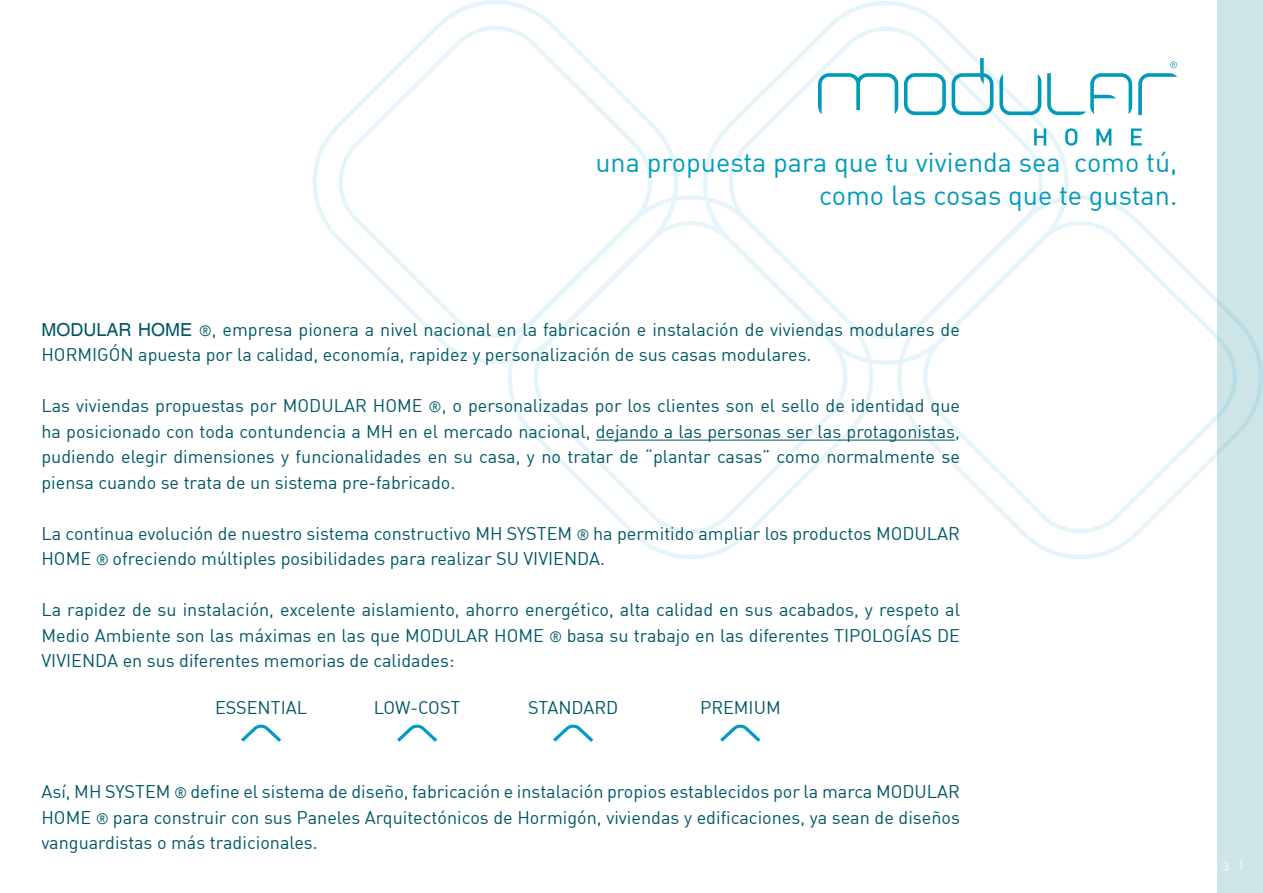
<style>
.page{position:relative;width:1263px;height:893px;background:#fff}
.page>*{position:absolute;margin:0;border:0;box-sizing:border-box;transform-origin:0 0}
.t1{font:27px/32.4px "DIN Regular Alternate";color:#009bba;text-align:right}
.t2{font:18px/25.5px "DIN Regular Alternate";color:#005864;text-align:justify}
.t3{font:12px "DIN Regular Alternate";color:#fff}
.s1{font-family:"Helvetica"}
.s2{font-size:15px}
</style>
<div class="page">
<div style="left:1217px;top:0;width:46px;height:893px;background:#cee5e8"></div>
<svg style="left:313px;top:0;width:950px;height:559px"></svg>
<hr style="left:596px;top:440px;width:359px;height:1px;background:#005864">
<svg style="left:241px;top:724px;width:40px;height:18px"></svg>
<svg style="left:397px;top:724px;width:40px;height:18px"></svg>
<svg style="left:553px;top:724px;width:40px;height:18px"></svg>
<svg style="left:720px;top:724px;width:40px;height:18px"></svg>
<svg style="left:1034px;top:129px;width:12px;height:16px"></svg>
<svg style="left:1065px;top:128px;width:12px;height:18px"></svg>
<svg style="left:1096px;top:129px;width:15px;height:16px"></svg>
<svg style="left:1131px;top:129px;width:11px;height:16px"></svg>
<svg style="left:818px;top:73px;width:80px;height:41px"></svg>
<svg style="left:904px;top:73px;width:42px;height:42px"></svg>
<svg style="left:952px;top:58px;width:41px;height:57px"></svg>
<svg style="left:999px;top:74px;width:42px;height:41px"></svg>
<svg style="left:1047px;top:73px;width:85px;height:42px"></svg>
<svg style="left:1138px;top:61px;width:39px;height:54px"></svg>
<h1 class="t1" style="left:595px;top:146px;width:583px">una propuesta para que tu vivienda sea como tú, como las cosas que te gustan.</h1>
<p class="t2" style="left:41px;top:316px;width:920px"><span class="s1">MODULAR HOME</span> <span class="s2">®</span>, empresa pionera a nivel nacional en la fabricación e instalación de viviendas modulares de<br>HORMIGÓN apuesta por la calidad, economía, rapidez y personalización de sus casas modulares.</p>
<p class="t2" style="left:41px;top:392px;width:920px">Las viviendas propuestas por MODULAR HOME <span class="s2">®</span>, o personalizadas por los clientes son el sello de identidad que ha posicionado con toda contundencia a MH en el mercado nacional, dejando a las personas ser las protagonistas, pudiendo elegir dimensiones y funcionalidades en su casa, y no tratar de “plantar casas” como normalmente se piensa cuando se trata de un sistema pre-fabricado.</p>
<p class="t2" style="left:41px;top:520px;width:920px">La continua evolución de nuestro sistema constructivo MH SYSTEM <span class="s2">®</span> ha permitido ampliar los productos MODULAR<br>HOME <span class="s2">®</span> ofreciendo múltiples posibilidades para realizar SU VIVIENDA.</p>
<p class="t2" style="left:41px;top:596px;width:920px">La rapidez de su instalación, excelente aislamiento, ahorro energético, alta calidad en sus acabados, y respeto al Medio Ambiente son las máximas en las que MODULAR HOME <span class="s2">®</span> basa su trabajo en las diferentes TIPOLOGÍAS DE VIVIENDA en sus diferentes memorias de calidades:</p>
<p class="t2" style="left:215px;top:694px;width:93px">ESSENTIAL</p>
<p class="t2" style="left:374px;top:694px;width:88px">LOW-COST</p>
<p class="t2" style="left:528px;top:694px;width:92px">STANDARD</p>
<p class="t2" style="left:700px;top:694px;width:82px">PREMIUM</p>
<p class="t2" style="left:41px;top:779px;width:920px">Así, MH SYSTEM <span class="s2">®</span> define el sistema de diseño, fabricación e instalación propios establecidos por la marca MODULAR HOME <span class="s2">®</span> para construir con sus Paneles Arquitectónicos de Hormigón, viviendas y edificaciones, ya sean de diseños vanguardistas o más tradicionales.</p>
<p class="t3" style="left:1223px;top:857px;width:22px">3 |</p>
</div>
